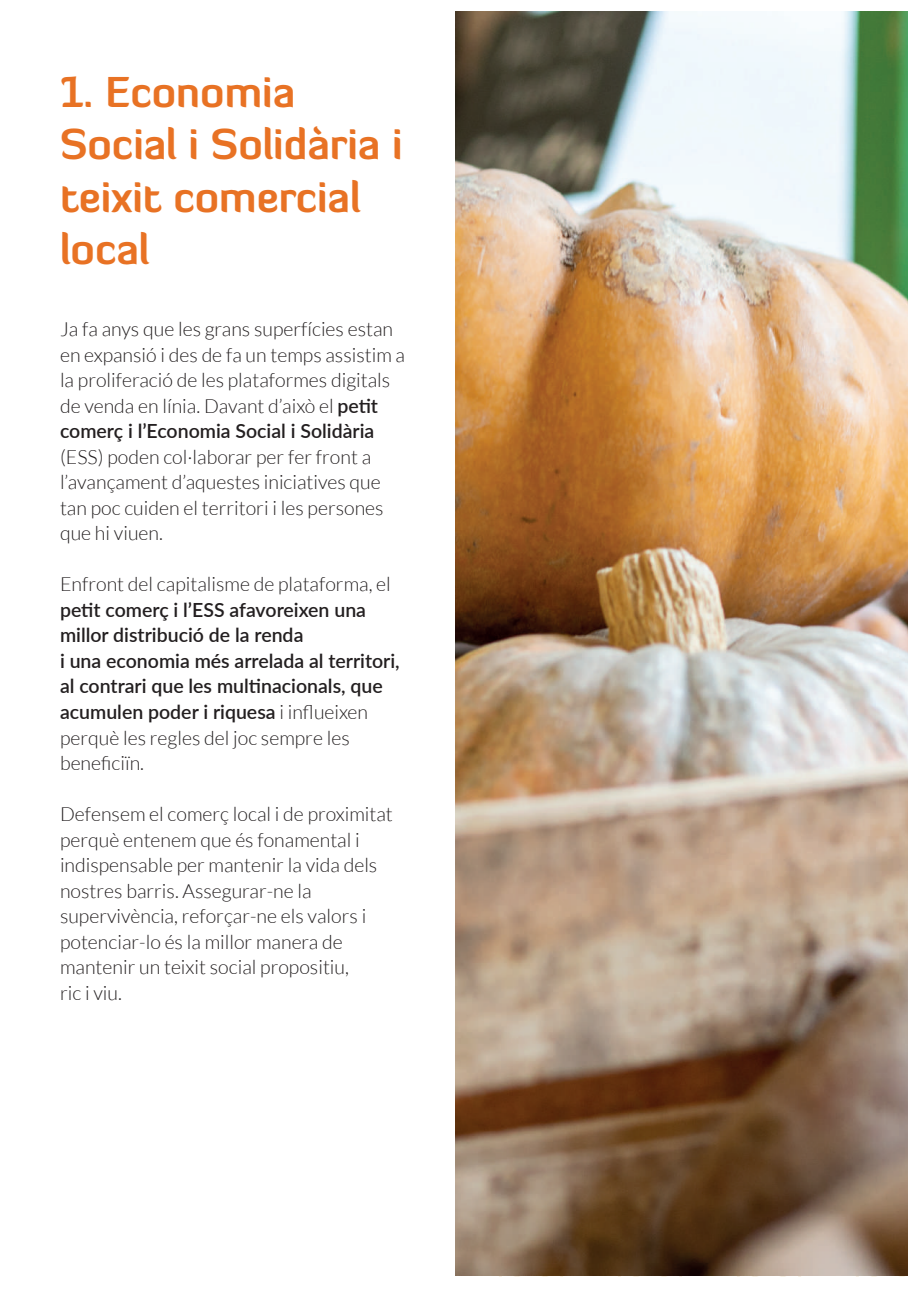
<style>
.page{position:relative;width:919px;height:1289px;background:#fff}
.page>*{position:absolute;margin:0;border:0;box-sizing:border-box;transform-origin:0 0}
.t1{font:700 42px/52.5px "Diavlo";color:#e87224}
.t2{font:300 19.5px/25.5px "Lato";color:#231f20}
.t3{font:600 19.5px/25.5px "Lato";color:#231f20}
.s1{font-weight:600}
.s2{font-weight:300}
</style>
<div class="page">
<img style="left:455px;top:12px;width:452px;height:1263px">
<h1 class="t1" style="left:60px;top:65px;width:344px">1. Economia<br>Social i Solidària i teixit comercial local</h1>
<p class="t2" style="left:60px;top:316px;width:346px">Ja fa anys que les grans superfícies estan en expansió i des de fa un temps assistim a la proliferació de les plataformes digitals de venda en línia. Davant d’això el <span class="s1">petit comerç i l’Economia Social i Solidària</span></p>
<p class="t2" style="left:60px;top:444px;width:325px">(ESS) poden col·laborar per fer front a l’avançament d’aquestes iniciatives que tan poc cuiden el territori i les persones que hi viuen.</p>
<p class="t2" style="left:60px;top:571px;width:332px">Enfront del capitalisme de plataforma, el</p>
<p class="t3" style="left:60px;top:596px;width:341px">petit comerç i l’ESS afavoreixen una millor distribució de la renda<br>i una economia més arrelada al territori, al contrari que les multinacionals, que acumulen poder i riquesa <span class="s2">i influeixen perquè les regles del joc sempre les beneficiïn.</span></p>
<p class="t2" style="left:60px;top:801px;width:334px">Defensem el comerç local i de proximitat perquè entenem que és fonamental i indispensable per mantenir la vida dels nostres barris. Assegurar-ne la supervivència, reforçar-ne els valors i potenciar-lo és la millor manera de mantenir un teixit social propositiu,<br>ric i viu.</p>
</div>
